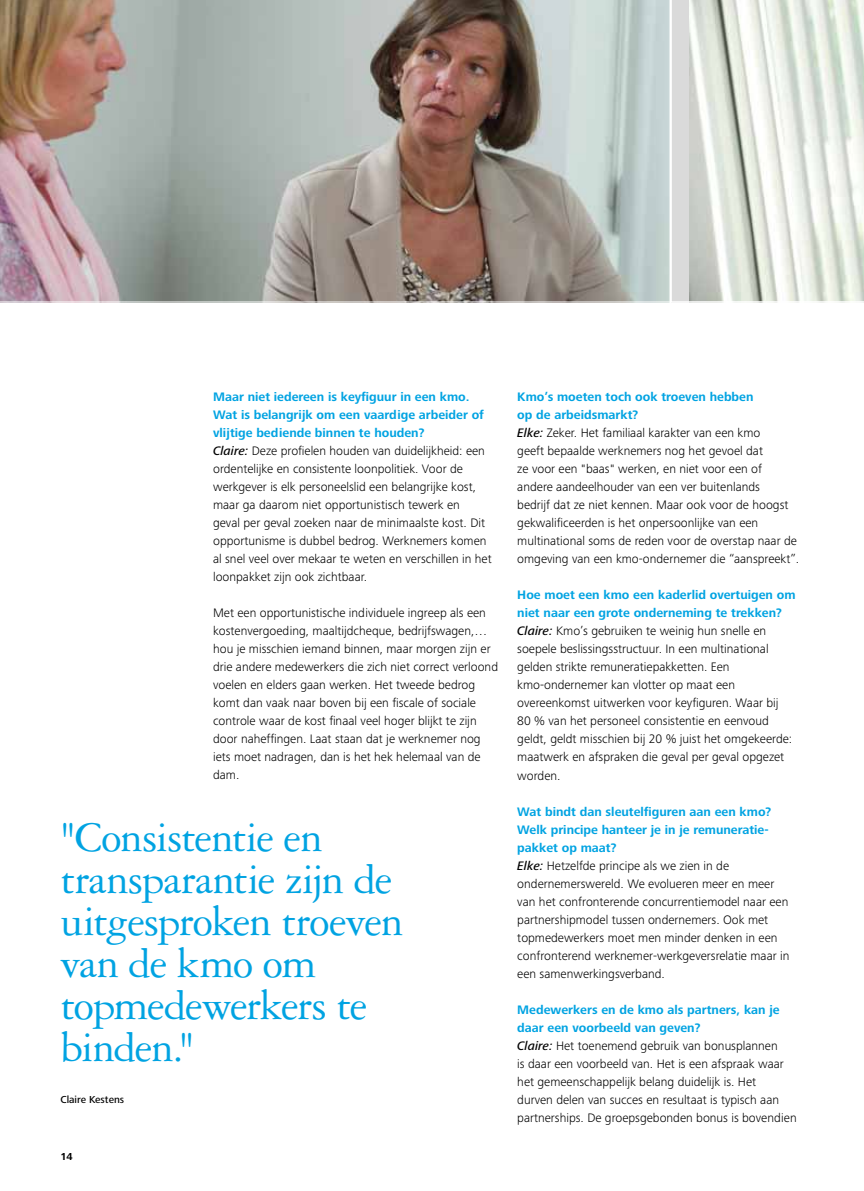
<style>
.page{position:relative;width:864px;height:1191px;background:#fff}
.page>*{position:absolute;margin:0;border:0;box-sizing:border-box;transform-origin:0 0}
.t1{font:45px/42px "Garamond 3 LT Std";letter-spacing:-.025em;color:#00a3e2}
.t2{font:300 12.75px/18px "Frutiger Next Pro";color:#000}
.t3{font:500 10.5px "Frutiger Next Pro";color:#000}
.t4{font:700 10.5px "Frutiger Next Pro";color:#000}
.s1{font-weight:700;color:#00a3e2}
.s2{font-weight:500;font-style:italic}
</style>
<div class="page">
<svg style="left:672px;top:0;width:191px;height:303px"></svg>
<img style="left:0;top:0;width:669px;height:302px">
<p class="t2" style="left:213px;top:388px;width:280px"><span class="s1">Maar niet iedereen is keyfiguur in een kmo.<br>Wat is belangrijk om een vaardige arbeider of vlijtige bediende binnen te houden?<br></span><span class="s2">Claire:</span> Deze profielen houden van duidelijkheid: een ordentelijke en consistente loonpolitiek. Voor de werkgever is elk personeelslid een belangrijke kost, maar ga daarom niet opportunistisch tewerk en<br>geval per geval zoeken naar de minimaalste kost. Dit opportunisme is dubbel bedrog. Werknemers komen al snel veel over mekaar te weten en verschillen in het loonpakket zijn ook zichtbaar.</p>
<p class="t2" style="left:213px;top:604px;width:286px">Met een opportunistische individuele ingreep als een kostenvergoeding, maaltijdcheque, bedrijfswagen,… hou je misschien iemand binnen, maar morgen zijn er drie andere medewerkers die zich niet correct verloond voelen en elders gaan werken. Het tweede bedrog komt dan vaak naar boven bij een fiscale of sociale controle waar de kost finaal veel hoger blijkt te zijn door naheffingen. Laat staan dat je werknemer nog iets moet nadragen, dan is het hek helemaal van de dam.</p>
<h1 class="t1" style="left:60px;top:816px;width:344px">"Consistentie en transparantie zijn de uitgesproken troeven van de kmo om topmedewerkers te binden."</h1>
<p class="t3" style="left:60px;top:1093px;width:65px">Claire Kestens</p>
<p class="t4" style="left:60px;top:1150px;width:14px">14</p>
<p class="t2" style="left:517px;top:388px;width:283px"><span class="s1">Kmo’s moeten toch ook troeven hebben<br>op de arbeidsmarkt?<br></span><span class="s2">Elke:</span> Zeker. Het familiaal karakter van een kmo<br>geeft bepaalde werknemers nog het gevoel dat<br>ze voor een "baas" werken, en niet voor een of andere aandeelhouder van een ver buitenlands<br>bedrijf dat ze niet kennen. Maar ook voor de hoogst gekwalificeerden is het onpersoonlijke van een multinational soms de reden voor de overstap naar de omgeving van een kmo-ondernemer die “aanspreekt”.</p>
<p class="t2" style="left:517px;top:586px;width:279px"><span class="s1">Hoe moet een kmo een kaderlid overtuigen om niet naar een grote onderneming te trekken?<br></span><span class="s2">Claire:</span> Kmo’s gebruiken te weinig hun snelle en soepele beslissingsstructuur. In een multinational gelden strikte remuneratiepakketten. Een kmo-ondernemer kan vlotter op maat een overeenkomst uitwerken voor keyfiguren. Waar bij<br>80 % van het personeel consistentie en eenvoud geldt, geldt misschien bij 20 % juist het omgekeerde: maatwerk en afspraken die geval per geval opgezet worden.</p>
<p class="t2" style="left:517px;top:802px;width:273px"><span class="s1">Wat bindt dan sleutelfiguren aan een kmo?<br>Welk principe hanteer je in je remuneratie&shy;pakket op maat?<br></span><span class="s2">Elke:</span> Hetzelfde principe als we zien in de ondernemerswereld. We evolueren meer en meer van het confronterende concurrentiemodel naar een partnershipmodel tussen ondernemers. Ook met topmedewerkers moet men minder denken in een confronterend werknemer-werkgeversrelatie maar in een samenwerkingsverband.</p>
<p class="t2" style="left:517px;top:1000px;width:281px"><span class="s1">Medewerkers en de kmo als partners, kan je daar een voorbeeld van geven?<br></span><span class="s2">Claire:</span> Het toenemend gebruik van bonusplannen<br>is daar een voorbeeld van. Het is een afspraak waar het gemeenschappelijk belang duidelijk is. Het<br>durven delen van succes en resultaat is typisch aan partnerships. De groepsgebonden bonus is bovendien</p>
</div>
